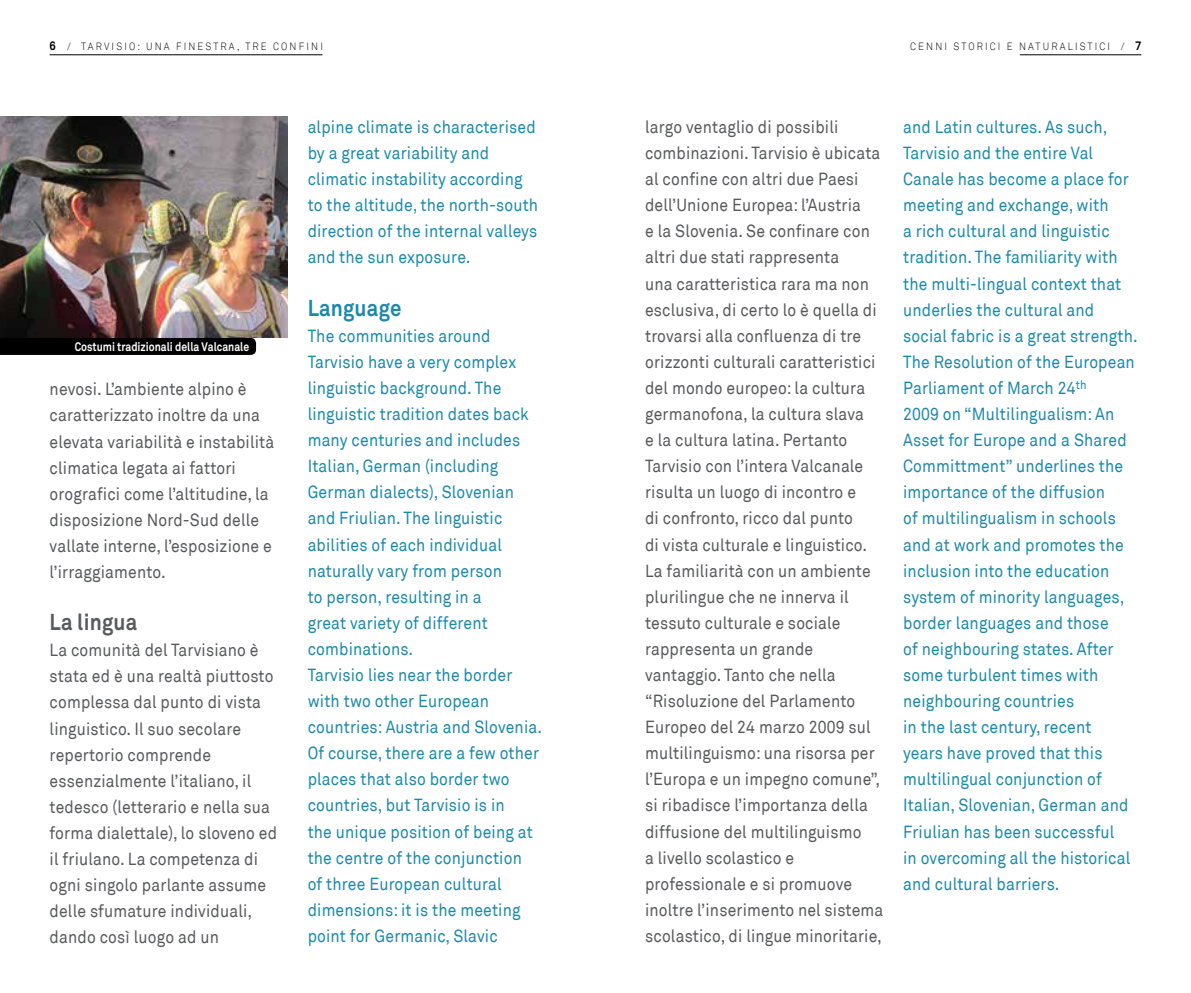
<style>
.page{position:relative;width:1191px;height:993px;background:#fff}
.page>*{position:absolute;margin:0;border:0;box-sizing:border-box;transform-origin:0 0}
.t1{font:700 22.75px "Akkurat";letter-spacing:.01em;color:#1b89aa;scale:.9 1}
.t2{font:700 22.75px "Akkurat";letter-spacing:.01em;color:#58595b;scale:.9 1}
.t3{font:17.5px/26.1px "Akkurat";letter-spacing:.01em;color:#1b89aa;scale:.9 1}
.t4{font:17.5px/26.1px "Akkurat";letter-spacing:.01em;color:#58595b;scale:.9 1}
.t5{font:700 12.25px "Akkurat";color:#fff;scale:.85 1}
.t6{font:300 10.5px "Akkurat";letter-spacing:.23em;color:#000;scale:.9 1}
.s1{font-weight:700;font-size:12.25px}
</style>
<div class="page">
<hr style="left:50px;top:54px;width:272px;height:1px;background:#000">
<hr style="left:1019px;top:54px;width:122px;height:1px;background:#000">
<img style="left:0;top:117px;width:288px;height:221px">
<div style="left:0;top:338px;width:256px;height:17px;background:#000"></div>
<p class="t6" style="left:50px;top:40px;width:305px"><span class="s1">6</span> / TARVISIO: UNA FINESTRA, TRE CONFINI</p>
<p class="t5" style="left:75px;top:339px;width:207px">Costumi tradizionali della Valcanale</p>
<p class="t4" style="left:50px;top:376px;width:251px">nevosi. L’ambiente alpino è caratterizzato inoltre da una elevata variabilità e instabilità climatica legata ai fattori orografici come l’altitudine, la disposizione Nord-Sud delle vallate interne, l’esposizione e l’irraggiamento.</p>
<h1 class="t2" style="left:50px;top:607px;width:99px">La lingua</h1>
<p class="t4" style="left:50px;top:637px;width:254px">La comunità del Tarvisiano è stata ed è una realtà piuttosto complessa dal punto di vista linguistico. Il suo secolare repertorio comprende essenzialmente l’italiano, il tedesco (letterario e nella sua forma dialettale), lo sloveno ed il friulano. La competenza di ogni singolo parlante assume delle sfumature individuali, dando così luogo ad un</p>
<p class="t3" style="left:308px;top:114px;width:258px">alpine climate is characterised by a great variability and climatic instability according to the altitude, the north-south direction of the internal valleys and the sun exposure.</p>
<h1 class="t1" style="left:308px;top:293px;width:106px">Language</h1>
<p class="t3" style="left:308px;top:323px;width:262px">The communities around<br>Tarvisio have a very complex linguistic background. The linguistic tradition dates back many centuries and includes<br>Italian, German (including<br>German dialects), Slovenian and Friulian. The linguistic abilities of each individual naturally vary from person<br>to person, resulting in a<br>great variety of different combinations.<br>Tarvisio lies near the border with two other European countries: Austria and Slovenia.<br>Of course, there are a few other places that also border two countries, but Tarvisio is in<br>the unique position of being at the centre of the conjunction<br>of three European cultural dimensions: it is the meeting point for Germanic, Slavic</p>
<p class="t6" style="left:910px;top:40px;width:258px">CENNI STORICI E NATURALISTICI / <span class="s1">7</span></p>
<p class="t4" style="left:645px;top:114px;width:266px">largo ventaglio di possibili combinazioni. Tarvisio è ubicata al confine con altri due Paesi dell’Unione Europea: l’Austria<br>e la Slovenia. Se confinare con altri due stati rappresenta<br>una caratteristica rara ma non esclusiva, di certo lo è quella di trovarsi alla confluenza di tre orizzonti culturali caratteristici del mondo europeo: la cultura germanofona, la cultura slava<br>e la cultura latina. Pertanto<br>Tarvisio con l’intera Valcanale risulta un luogo di incontro e<br>di confronto, ricco dal punto<br>di vista culturale e linguistico.<br>La familiarità con un ambiente plurilingue che ne innerva il tessuto culturale e sociale rappresenta un grande vantaggio. Tanto che nella “Risoluzione del Parlamento<br>Europeo del 24 marzo 2009 sul multilinguismo: una risorsa per l’Europa e un impegno comune”, si ribadisce l’importanza della diffusione del multilinguismo<br>a livello scolastico e professionale e si promuove inoltre l’inserimento nel sistema scolastico, di lingue minoritarie,</p>
<p class="t3" style="left:903px;top:114px;width:262px">and Latin cultures. As such,<br>Tarvisio and the entire Val<br>Canale has become a place for meeting and exchange, with<br>a rich cultural and linguistic tradition. The familiarity with the multi-lingual context that underlies the cultural and social fabric is a great strength.<br>The Resolution of the European<br>Parliament of March 24<sup>th<br></sup>2009 on “Multilingualism: An<br>Asset for Europe and a Shared<br>Committment” underlines the importance of the diffusion<br>of multilingualism in schools and at work and promotes the inclusion into the education system of minority languages, border languages and those<br>of neighbouring states. After some turbulent times with neighbouring countries<br>in the last century, recent<br>years have proved that this multilingual conjunction of<br>Italian, Slovenian, German and<br>Friulian has been successful<br>in overcoming all the historical and cultural barriers.</p>
</div>
